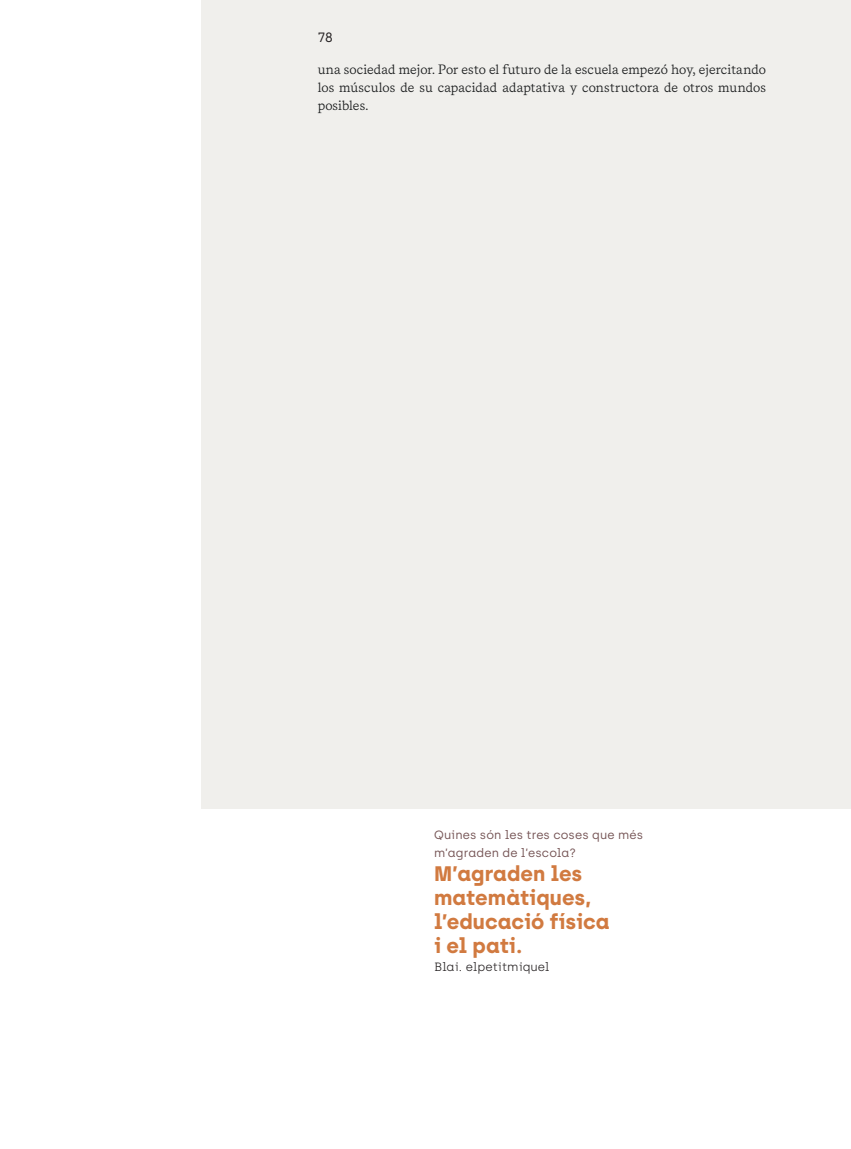
<style>
.page{position:relative;width:851px;height:1149px;background:#fff}
.page>*{position:absolute;margin:0;border:0;box-sizing:border-box;transform-origin:0 0}
.t1{font:700 21px/24px "Archia";letter-spacing:-.005em;color:#d17a40}
.t2{font:13.5px/18px "Messina Serif";letter-spacing:.01em;color:#1b1d1e;text-align:justify}
.t3{font:13.5px "Archia";color:#231f20}
.t4{font:12px/18px "Archia";letter-spacing:.01em;color:#765556}
.t5{font:300 12px "Archia";color:#231f20}
</style>
<div class="page">
<div style="left:201px;top:0;width:649px;height:808px;background:#f0efec"></div>
<hr style="left:850px;top:0;width:1px;height:808px;background:#f0efec">
<p class="t3" style="left:317px;top:30px;width:17px">78</p>
<p class="t2" style="left:317px;top:60px;width:449px">una sociedad mejor. Por esto el futuro de la escuela empezó hoy, ejercitando los músculos de su capacidad adaptativa y constructora de otros mundos posibles.</p>
<p class="t4" style="left:434px;top:825px;width:210px">Quines són les tres coses que més m’agraden de l’escola?</p>
<h1 class="t1" style="left:434px;top:860px;width:177px">M’agraden les matemàtiques, l’educació física i el pati.</h1>
<p class="t5" style="left:434px;top:959px;width:117px">Blai. elpetitmiquel</p>
</div>
